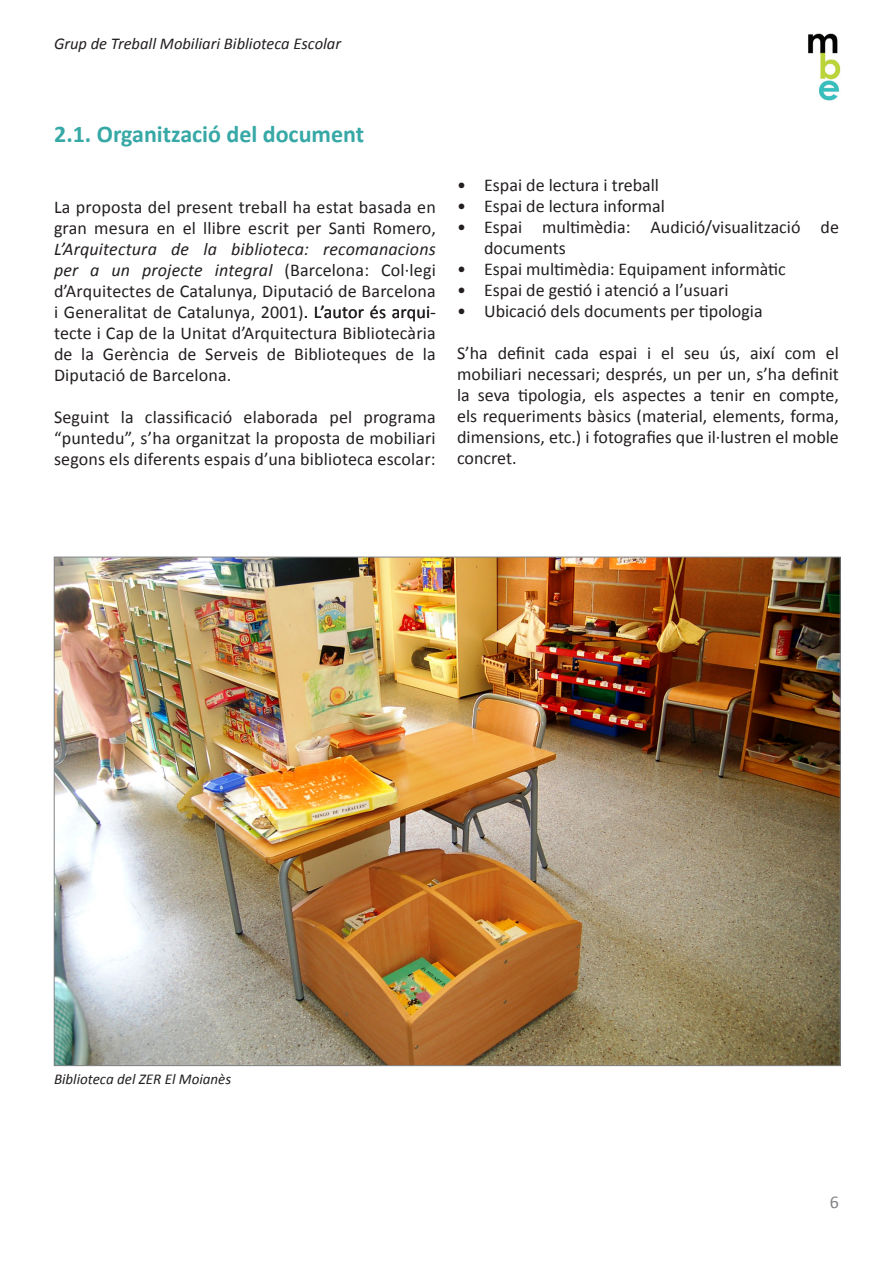
<style>
.page{position:relative;width:893px;height:1263px;background:#fff}
.page>*{position:absolute;margin:0;border:0;box-sizing:border-box;transform-origin:0 0}
.t1{font:700 24px "Calibri";color:#36a8a5}
.t2{font:18px/21px "Calibri";color:#231f20;text-align:justify}
.t3{font:18px "Calibri";color:#808285}
.t4{font:italic 16.5px "Calibri";color:#231f20}
.t5{font:italic 15px "Calibri";color:#231f20}
.s1{font-style:italic}
</style>
<div class="page">
<img style="left:808px;top:33px;width:33px;height:68px">
<img style="left:56px;top:559px;width:782px;height:505px">
<p class="t4" style="left:54px;top:32px;width:289px">Grup de Treball Mobiliari Biblioteca Escolar</p>
<p class="t1" style="left:54px;top:119px;width:311px">2.1. Organització del document</p>
<p class="t2" style="left:54px;top:196px;width:383px">La proposta del present treball ha estat basada en gran mesura en el llibre escrit per Santi Romero, <span class="s1">L’Arquitectura de la biblioteca: recomanacions per a un projecte integral</span> (Barcelona: Col·legi d’Arquitectes de Catalunya, Diputació de Barcelona i Generalitat de Catalunya, 2001). L’autor és arqui&shy;tecte i Cap de la Unitat d’Arquitectura Bibliotecària de la Gerència de Serveis de Biblioteques de la Diputació de Barcelona.</p>
<p class="t2" style="left:54px;top:406px;width:383px">Seguint la classificació elaborada pel programa “puntedu”, s’ha organitzat la proposta de mobiliari segons els diferents espais d’una biblioteca escolar:</p>
<p class="t2" style="left:457px;top:175px;width:203px">• Espai de lectura i treball</p>
<p class="t2" style="left:457px;top:196px;width:209px">• Espai de lectura informal</p>
<p class="t2" style="left:484px;top:217px;width:356px;text-indent:-27px">• Espai multimèdia: Audició/visualització de documents</p>
<p class="t2" style="left:457px;top:259px;width:330px">• Espai multimèdia: Equipament informàtic</p>
<p class="t2" style="left:457px;top:280px;width:273px">• Espai de gestió i atenció a l’usuari</p>
<p class="t2" style="left:457px;top:301px;width:307px">• Ubicació dels documents per tipologia</p>
<p class="t2" style="left:457px;top:343px;width:383px">S’ha definit cada espai i el seu ús, així com el mobiliari necessari; després, un per un, s’ha definit la seva tipologia, els aspectes a tenir en compte, els requeriments bàsics (material, elements, forma, dimensions, etc.) i fotografies que il·lustren el moble concret.</p>
<p class="t5" style="left:54px;top:1069px;width:179px">Biblioteca del ZER El Moianès</p>
<p class="t3" style="left:830px;top:1191px;width:11px">6</p>
</div>
